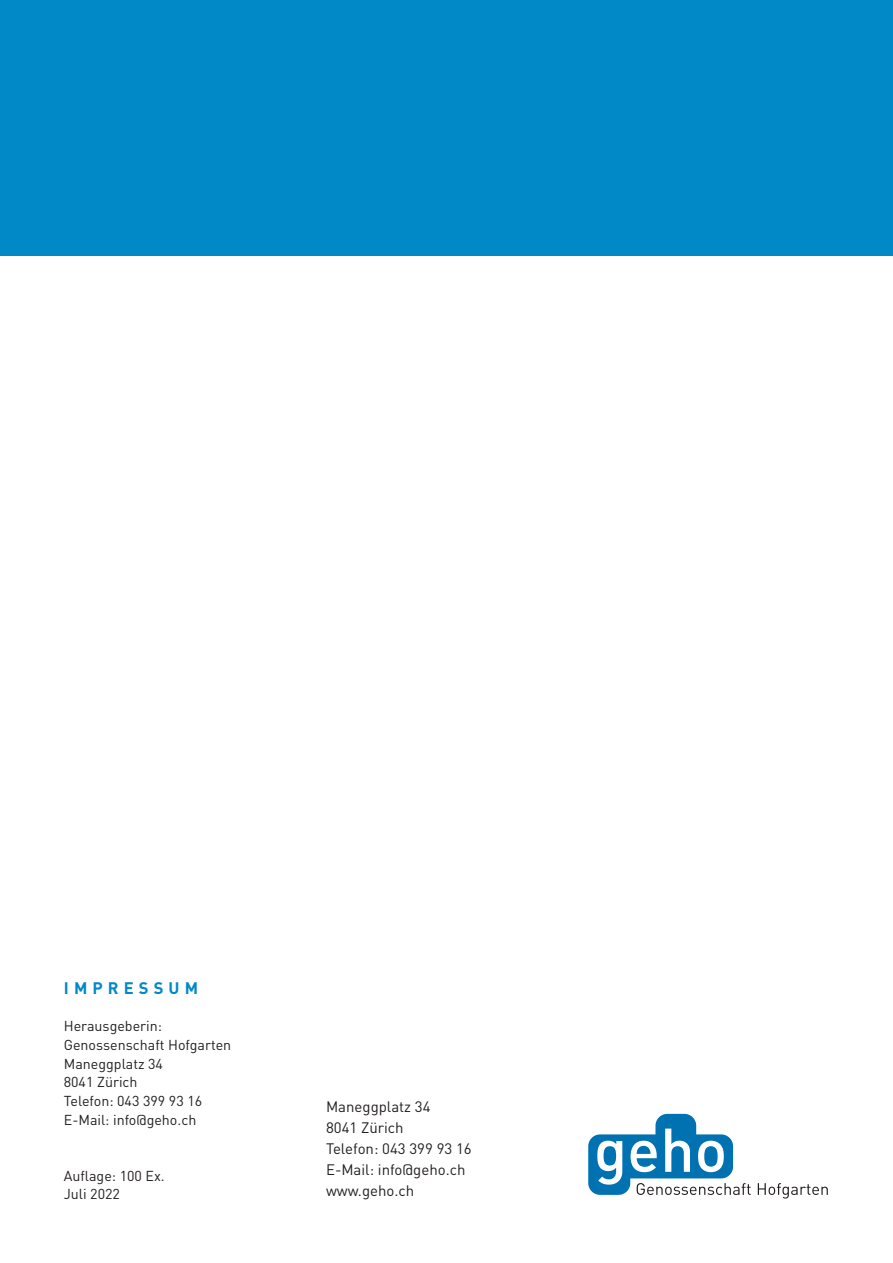
<style>
.page{position:relative;width:893px;height:1263px;background:#fff}
.page>*{position:absolute;margin:0;border:0;box-sizing:border-box;transform-origin:0 0}
.Rubriktitel{font:700 16.5px "DINOT";letter-spacing:.31em;color:#0088c7}
.Bildlegende{font:15px "DINOT";color:#231f20}
.Grundschrift{font:14.25px "DINOT";color:#231f20}
.s1{color:#fff}
</style>
<div class="page">
<div style="left:0;top:0;width:893px;height:255px;background:#0088c7"></div>
<svg style="left:588px;top:1114px;width:163px;height:81px"></svg>
<svg style="left:758px;top:1183px;width:70px;height:15px"></svg>
<p class="Rubriktitel" style="left:64px;top:977px;width:136px">IMPRESSUM</p>
<p class="Grundschrift" style="left:64px;top:1017px;width:100px">Herausgeberin:</p>
<p class="Grundschrift" style="left:64px;top:1036px;width:169px">Genossenschaft Hofgarten</p>
<p class="Grundschrift" style="left:64px;top:1054px;width:101px">Maneggplatz 34</p>
<p class="Grundschrift" style="left:64px;top:1073px;width:75px">8041 Zürich</p>
<p class="Grundschrift" style="left:64px;top:1092px;width:140px">Telefon: 043 399 93 16</p>
<p class="Grundschrift" style="left:64px;top:1110px;width:142px">E-Mail: info@geho.ch<span class="s1">h</span></p>
<p class="Grundschrift" style="left:64px;top:1166px;width:103px">Auflage: 100 Ex.</p>
<p class="Grundschrift" style="left:64px;top:1185px;width:58px">Juli 2022</p>
<p class="Bildlegende" style="left:326px;top:1097px;width:106px">Maneggplatz 34</p>
<p class="Bildlegende" style="left:326px;top:1118px;width:79px">8041 Zürich</p>
<p class="Bildlegende" style="left:326px;top:1139px;width:147px">Telefon: 043 399 93 16</p>
<p class="Bildlegende" style="left:326px;top:1160px;width:141px">E-Mail: info@geho.ch</p>
<p class="Bildlegende" style="left:326px;top:1181px;width:90px">www.geho.ch</p>
</div>
